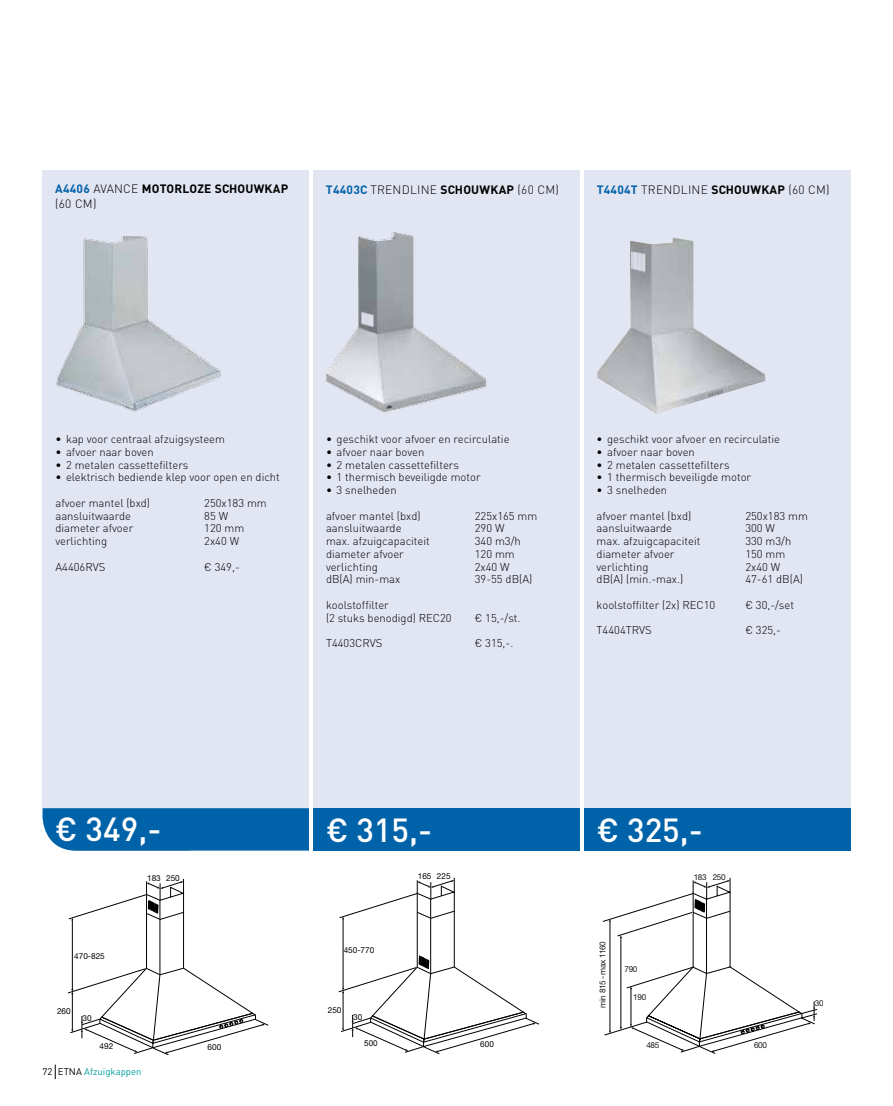
<style>
.page{position:relative;width:893px;height:1106px;background:#fff}
.page>*{position:absolute;margin:0;border:0;box-sizing:border-box;transform-origin:0 0}
.t1{font:500 33px "DIN";color:#fff}
.t2{font:300 12px "DIN";letter-spacing:.02em;color:#000}
.t3{font:700 12px/15px "DIN";letter-spacing:.02em;color:#000}
.t4{font:300 11.25px/12.8px "DIN";color:#000}
.t5{font:9.6px "DIN";color:#009e9d}
.t6{font:8.25px "Helvetica Neue";color:#000}
.t7{font:8.25px "Helvetica Neue";letter-spacing:-.04em;color:#1d1a1d}
.t8{font:8.1px "Arial";color:#000}
.s1{color:#0062a9}
.s2{font-weight:300}
.s3{font-weight:700;color:#0062a9}
.s4{font-weight:700}
.s5{color:#000}
</style>
<div class="page">
<div style="left:43px;top:170px;width:266px;height:638px;background:#e2e5f2"></div>
<div style="left:313px;top:170px;width:267px;height:638px;background:#e2e5f2"></div>
<div style="left:584px;top:170px;width:266px;height:638px;background:#e2e5f2"></div>
<div style="left:43px;top:808px;width:266px;height:42px;background:#0062a9"></div>
<div style="left:313px;top:808px;width:267px;height:42px;background:#0062a9"></div>
<div style="left:584px;top:808px;width:266px;height:42px;background:#0062a9"></div>
<svg style="left:602px;top:877px;width:215px;height:176px"></svg>
<img style="left:597px;top:237px;width:168px;height:177px">
<img style="left:325px;top:232px;width:161px;height:181px">
<svg style="left:338px;top:877px;width:202px;height:177px"></svg>
<img style="left:56px;top:236px;width:165px;height:176px">
<svg style="left:67px;top:879px;width:202px;height:175px"></svg>
<svg style="left:55px;top:1064px;width:1px;height:15px"></svg>
<p class="t3" style="left:55px;top:180px;width:235px"><span class="s1">A4406</span> <span class="s2">AVANCE</span> MOTORLOZE SCHOUWKAP <span class="s2">(60 CM)</span></p>
<p class="t2" style="left:326px;top:181px;width:234px"><span class="s3">T4403C</span> TRENDLINE <span class="s4">SCHOUWKAP</span> (60 CM)</p>
<p class="t2" style="left:597px;top:181px;width:234px"><span class="s3">T4404T</span> TRENDLINE <span class="s4">SCHOUWKAP</span> (60 CM)</p>
<p class="t4" style="left:55px;top:432px;width:171px">• kap voor centraal afzuigsysteem</p>
<p class="t4" style="left:55px;top:445px;width:100px">• afvoer naar boven</p>
<p class="t4" style="left:55px;top:457px;width:134px">• 2 metalen cassettefilters</p>
<p class="t4" style="left:55px;top:470px;width:226px">• elektrisch bediende klep voor open en dicht</p>
<p class="t4" style="left:55px;top:496px;width:96px">afvoer mantel (bxd)</p>
<p class="t4" style="left:204px;top:496px;width:64px">250x183 mm</p>
<p class="t4" style="left:55px;top:508px;width:77px">aansluitwaarde</p>
<p class="t4" style="left:204px;top:508px;width:25px">85 W</p>
<p class="t4" style="left:55px;top:521px;width:79px">diameter afvoer</p>
<p class="t4" style="left:204px;top:521px;width:41px">120 mm</p>
<p class="t4" style="left:55px;top:534px;width:53px">verlichting</p>
<p class="t4" style="left:204px;top:534px;width:36px">2x40 W</p>
<p class="t4" style="left:55px;top:559px;width:51px">A4406RVS</p>
<p class="t4" style="left:204px;top:559px;width:35px">€ 349,-</p>
<p class="t4" style="left:326px;top:432px;width:185px">• geschikt voor afvoer en recirculatie</p>
<p class="t4" style="left:326px;top:445px;width:100px">• afvoer naar boven</p>
<p class="t4" style="left:326px;top:457px;width:134px">• 2 metalen cassettefilters</p>
<p class="t4" style="left:326px;top:470px;width:156px">• 1 thermisch beveiligde motor</p>
<p class="t4" style="left:326px;top:483px;width:72px">• 3 snelheden</p>
<p class="t4" style="left:326px;top:508px;width:96px">afvoer mantel (bxd)</p>
<p class="t4" style="left:475px;top:508px;width:64px">225x165 mm</p>
<p class="t4" style="left:326px;top:521px;width:77px">aansluitwaarde</p>
<p class="t4" style="left:475px;top:521px;width:31px">290 W</p>
<p class="t4" style="left:326px;top:534px;width:105px">max. afzuigcapaciteit</p>
<p class="t4" style="left:475px;top:534px;width:47px">340 m3/h</p>
<p class="t4" style="left:326px;top:547px;width:79px">diameter afvoer</p>
<p class="t4" style="left:475px;top:547px;width:41px">120 mm</p>
<p class="t4" style="left:326px;top:559px;width:53px">verlichting</p>
<p class="t4" style="left:475px;top:559px;width:36px">2x40 W</p>
<p class="t4" style="left:326px;top:572px;width:76px">dB(A) min-max</p>
<p class="t4" style="left:475px;top:572px;width:59px">39-55 dB(A)</p>
<p class="t4" style="left:326px;top:598px;width:127px">koolstoffilter<br>(2 stuks benodigd) REC20</p>
<p class="t4" style="left:475px;top:610px;width:47px">€ 15,-/st.</p>
<p class="t4" style="left:326px;top:636px;width:58px">T4403CRVS</p>
<p class="t4" style="left:475px;top:636px;width:40px">€ 315,-.</p>
<p class="t4" style="left:597px;top:432px;width:185px">• geschikt voor afvoer en recirculatie</p>
<p class="t4" style="left:597px;top:445px;width:100px">• afvoer naar boven</p>
<p class="t4" style="left:597px;top:457px;width:134px">• 2 metalen cassettefilters</p>
<p class="t4" style="left:597px;top:470px;width:156px">• 1 thermisch beveiligde motor</p>
<p class="t4" style="left:597px;top:483px;width:72px">• 3 snelheden</p>
<p class="t4" style="left:597px;top:508px;width:96px">afvoer mantel (bxd)</p>
<p class="t4" style="left:745px;top:508px;width:64px">250x183 mm</p>
<p class="t4" style="left:597px;top:521px;width:77px">aansluitwaarde</p>
<p class="t4" style="left:745px;top:521px;width:31px">300 W</p>
<p class="t4" style="left:597px;top:534px;width:105px">max. afzuigcapaciteit</p>
<p class="t4" style="left:745px;top:534px;width:47px">330 m3/h</p>
<p class="t4" style="left:597px;top:547px;width:79px">diameter afvoer</p>
<p class="t4" style="left:745px;top:547px;width:41px">150 mm</p>
<p class="t4" style="left:597px;top:559px;width:53px">verlichting</p>
<p class="t4" style="left:745px;top:559px;width:36px">2x40 W</p>
<p class="t4" style="left:597px;top:572px;width:88px">dB(A) (min.-max.)</p>
<p class="t4" style="left:745px;top:572px;width:59px">47-61 dB(A)</p>
<p class="t4" style="left:597px;top:598px;width:120px">koolstoffilter (2x) REC10</p>
<p class="t4" style="left:745px;top:598px;width:50px">€ 30,-/set</p>
<p class="t4" style="left:597px;top:623px;width:57px">T4404TRVS</p>
<p class="t4" style="left:745px;top:623px;width:35px">€ 325,-</p>
<h1 class="t1" style="left:55px;top:807px;width:108px">€ 349,-</h1>
<h1 class="t1" style="left:326px;top:808px;width:108px">€ 315,-</h1>
<h1 class="t1" style="left:597px;top:808px;width:108px">€ 325,-</h1>
<p class="t6" style="left:147px;top:872px;width:34px">183 250</p>
<p class="t6" style="left:418px;top:871px;width:34px">165 225</p>
<p class="t7" style="left:694px;top:871px;width:33px">183 250</p>
<p class="t6" style="left:74px;top:950px;width:32px">470-825</p>
<p class="t6" style="left:344px;top:945px;width:32px">450-770</p>
<p class="t6" style="left:57px;top:1006px;width:15px">260</p>
<p class="t6" style="left:82px;top:1012px;width:11px">30</p>
<p class="t6" style="left:328px;top:1005px;width:15px">250</p>
<p class="t6" style="left:353px;top:1011px;width:11px">30</p>
<p class="t7" style="left:598px;top:1008px;width:69px;rotate:-90deg">min 815 - max 1160</p>
<p class="t7" style="left:625px;top:964px;width:14px">790</p>
<p class="t7" style="left:633px;top:992px;width:14px">190</p>
<p class="t7" style="left:815px;top:998px;width:10px">30</p>
<p class="t6" style="left:100px;top:1041px;width:15px">492</p>
<p class="t6" style="left:208px;top:1042px;width:15px">600</p>
<p class="t8" style="left:364px;top:1037px;width:15px">500</p>
<p class="t6" style="left:480px;top:1039px;width:15px">600</p>
<p class="t7" style="left:646px;top:1039px;width:14px">485</p>
<p class="t7" style="left:754px;top:1039px;width:14px">600</p>
<p class="t5" style="left:43px;top:1065px;width:101px"><span class="s5">72 ETNA</span> Afzuigkappen</p>
</div>
